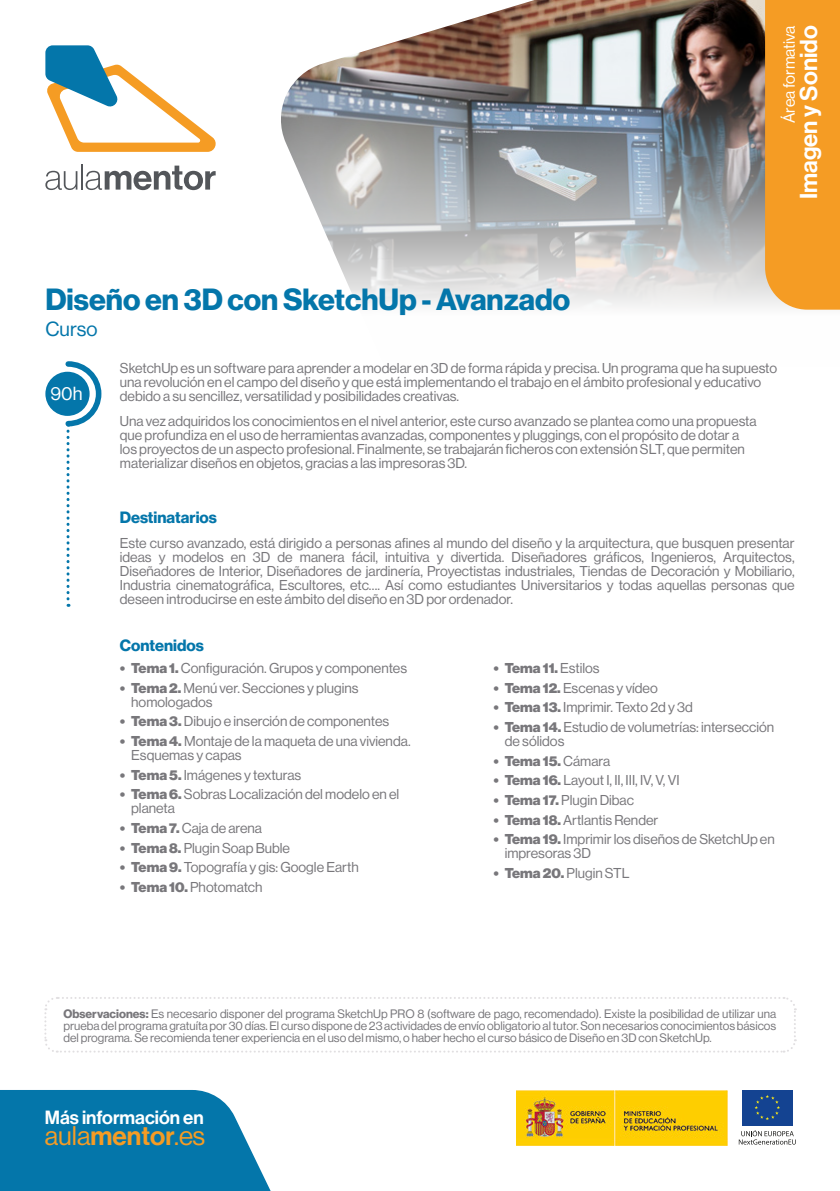
<style>
.page{position:relative;width:840px;height:1191px;background:#fff}
.page>*{position:absolute;margin:0;border:0;box-sizing:border-box;transform-origin:0 0}
.t1{font:700 30px "Neue Haas Display";color:#0476aa}
.t2{font:26.4px "Neue Haas Display";color:#f59c24}
.t3{font:24px "Neue Haas Display Mediu";color:#fff}
.t4{font:20px "Neue Haas Display";color:#0476aa}
.t5{font:18.8px "Neue Haas Display Mediu";color:#fff}
.t6{font:18.6px "Neue Haas Display";color:#fff}
.t7{font:700 16px "Neue Haas Display";color:#0476aa}
.t8{font:16px "Neue Haas Display";color:#fff}
.t9{font:14px/14px "Neue Haas Display";color:#78777b}
.t10{font:900 14px "Neue Haas Display";color:#78777b}
.t11{font:12px/12px "Neue Haas Display";color:#78777b;text-align:justify}
.s1{font-weight:900}
.s2{font-weight:400}
.s3{font-weight:700}
.s4{font-family:"Neue Haas Display Mediu"}
</style>
<div class="page">
<svg style="left:0;top:1090px;width:271px;height:101px;background:#1c83b2"></svg>
<svg style="left:45px;top:171px;width:32px;height:19px"></svg>
<hr style="left:81px;top:164px;width:2px;height:26px;background:#53565a">
<svg style="left:85px;top:166px;width:130px;height:24px"></svg>
<svg style="left:45px;top:45px;width:171px;height:107px"></svg>
<img style="left:281px;top:0;width:483px;height:307px">
<svg style="left:764px;top:0;width:75px;height:310px;background:#ef9c2e"></svg>
<img style="left:516px;top:1090px;width:211px;height:55px">
<div style="left:741px;top:1090px;width:51px;height:35px;background:#144391"></div>
<svg style="left:754px;top:1095px;width:25px;height:25px"></svg>
<svg style="left:738px;top:1130px;width:57px;height:14px"></svg>
<svg style="left:44px;top:997px;width:752px;height:56px"></svg>
<div style="left:45px;top:372px;width:45px;height:44px;background:#0476aa;border-radius:50%"></div>
<svg style="left:63px;top:361px;width:39px;height:246px"></svg>
<h1 class="t1" style="left:45px;top:282px;width:526px">Diseño en 3D con SketchUp - Avanzado</h1>
<h3 class="t4" style="left:45px;top:318px;width:54px">Curso</h3>
<p class="t8" style="left:779px;top:123px;width:99px;rotate:-90deg">Área formativa</p>
<h3 class="t3" style="left:794px;top:199px;width:175px;rotate:-90deg">Imagen y Sonido</h3>
<h3 class="t6" style="left:50px;top:382px;width:34px">90h</h3>
<p class="t9" style="left:120px;top:361px;width:658px">SketchUp es un software para aprender a modelar en 3D de forma rápida y precisa. Un programa que ha supuesto una revolución en el campo del diseño y que está implementando el trabajo en el ámbito profesional y educativo debido a su sencillez, versatilidad y posibilidades creativas.</p>
<p class="t9" style="left:120px;top:414px;width:638px">Una vez adquiridos los conocimientos en el nivel anterior, este curso avanzado se plantea como una propuesta que profundiza en el uso de herramientas avanzadas, componentes y pluggings, con el propósito de dotar a los proyectos de un aspecto profesional. Finalmente, se trabajarán ficheros con extensión SLT, que permiten materializar diseños en objetos, gracias a las impresoras 3D.</p>
<p class="t7" style="left:120px;top:508px;width:98px">Destinatarios</p>
<p class="t9" style="left:120px;top:536px;width:675px;text-align:justify">Este curso avanzado, está dirigido a personas afines al mundo del diseño y la arquitectura, que busquen presentar ideas y modelos en 3D de manera fácil, intuitiva y divertida. Diseñadores gráficos, Ingenieros, Arquitectos, Diseñadores de Interior, Diseñadores de jardinería, Proyectistas industriales, Tiendas de Decoración y Mobiliario, Industria cinematográfica, Escultores, etc…. Así como estudiantes Universitarios y todas aquellas personas que deseen introducirse en este ámbito del diseño en 3D por ordenador.</p>
<p class="t7" style="left:120px;top:635px;width:85px">Contenidos</p>
<p class="t9" style="left:120px;top:661px;width:288px"><span class="s1">• Tema 1.</span> Configuración. Grupos y componentes</p>
<p class="t9" style="left:131px;top:681px;width:228px;text-indent:-11px"><span class="s1">• Tema 2.</span> Menú ver. Secciones y plugins homologados</p>
<p class="t9" style="left:120px;top:714px;width:271px"><span class="s1">• Tema 3.</span> Dibujo e inserción de componentes</p>
<p class="t9" style="left:131px;top:734px;width:281px;text-indent:-11px"><span class="s1">• Tema 4.</span> Montaje de la maqueta de una vivienda.<br>Esquemas y capas</p>
<p class="t9" style="left:120px;top:768px;width:183px"><span class="s1">• Tema 5.</span> Imágenes y texturas</p>
<p class="t9" style="left:131px;top:787px;width:269px;text-indent:-11px"><span class="s1">• Tema 6.</span> Sobras Localización del modelo en el planeta</p>
<p class="t9" style="left:120px;top:821px;width:144px"><span class="s1">• Tema 7.</span> Caja de arena</p>
<p class="t9" style="left:120px;top:841px;width:171px"><span class="s1">• Tema 8.</span> Plugin Soap Buble</p>
<p class="t9" style="left:120px;top:860px;width:240px"><span class="s1">• Tema 9.</span> Topografía y gis: Google Earth</p>
<p class="t9" style="left:120px;top:880px;width:144px"><span class="s1">• Tema 10.</span> Photomatch</p>
<p class="t10" style="left:493px;top:660px;width:108px">• Tema 11. <span class="s2">Estilos</span></p>
<p class="t9" style="left:493px;top:681px;width:166px"><span class="s1">• Tema 12.</span> Escenas y vídeo</p>
<p class="t9" style="left:493px;top:700px;width:201px"><span class="s1">• Tema 13.</span> Imprimir. Texto 2d y 3d</p>
<p class="t9" style="left:504px;top:720px;width:271px;text-indent:-11px"><span class="s1">• Tema 14.</span> Estudio de volumetrías: intersección de sólidos</p>
<p class="t10" style="left:493px;top:752px;width:118px">• Tema 15. <span class="s2">Cámara</span></p>
<p class="t9" style="left:493px;top:773px;width:187px"><span class="s1">• Tema 16.</span> Layout I, II, III, IV, V, VI</p>
<p class="t9" style="left:493px;top:793px;width:142px"><span class="s1">• Tema 17.</span> Plugin Dibac</p>
<p class="t9" style="left:493px;top:813px;width:166px"><span class="s1">• Tema 18.</span> Artlantis Render</p>
<p class="t9" style="left:504px;top:832px;width:271px;text-indent:-11px"><span class="s1">• Tema 19.</span> Imprimir los diseños de SketchUp en impresoras 3D</p>
<p class="t9" style="left:493px;top:866px;width:138px"><span class="s1">• Tema 20.</span> Plugin STL</p>
<p class="t11" style="left:63px;top:1007px;width:714px"><span class="s3">Observaciones:</span> Es necesario disponer del programa SketchUp PRO 8 (software de pago, recomendado). Existe la posibilidad de utilizar una prueba del programa gratuíta por 30 días. El curso dispone de 23 actividades de envío obligatorio al tutor. Son necesarios conocimientos básicos del programa. Se recomienda tener experiencia en el uso del mismo, o haber hecho el curso básico de Diseño en 3D con SketchUp.</p>
<h3 class="t5" style="left:45px;top:1106px;width:160px">Más información en</h3>
<h2 class="t2" style="left:45px;top:1121px;width:162px">aula<span class="s4">mentor</span>.es</h2>
</div>
